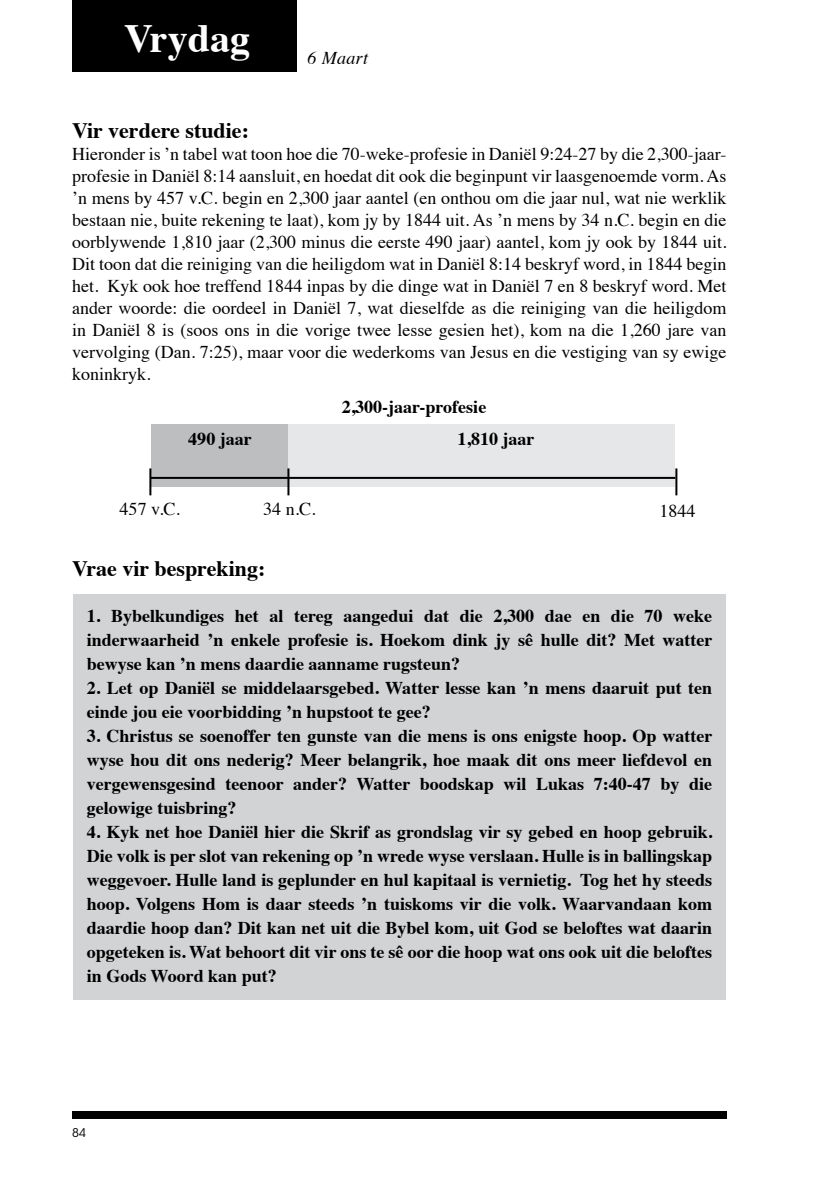
<style>
.page{position:relative;width:840px;height:1191px;background:#fff}
.page>*{position:absolute;margin:0;border:0;box-sizing:border-box;transform-origin:0 0}
.t1{font:700 40px "Times";color:#fff}
.t2{font:700 22px "Times";color:#000}
.t3{font:700 18px/24px "Times";color:#000;text-align:justify}
.t4{font:18px/22px "Times";color:#000;text-align:justify}
.t5{font:italic 18px "Times";letter-spacing:.02em;color:#000}
.t6{font:12px "ITC Avant Garde Std";color:#000}
</style>
<div class="page">
<div style="left:72px;top:1111px;width:654px;height:8px;background:#000"></div>
<div style="left:151px;top:424px;width:137px;height:63px;background:#bcbec0"></div>
<div style="left:288px;top:424px;width:387px;height:63px;background:#e6e7e8"></div>
<div style="left:72px;top:0;width:225px;height:71px;background:#000"></div>
<div style="left:73px;top:594px;width:652px;height:405px;background:#d1d3d4"></div>
<hr style="left:287px;top:468px;width:2px;height:27px;background:#000">
<hr style="left:149px;top:468px;width:2px;height:27px;background:#000">
<hr style="left:675px;top:468px;width:2px;height:27px;background:#000">
<hr style="left:150px;top:477px;width:525px;height:2px;background:#000">
<h1 class="t1" style="left:124px;top:0;width:127px">Vrydag</h1>
<p class="t5" style="left:307px;top:42px;width:62px">6 Maart</p>
<p class="t2" style="left:72px;top:110px;width:178px">Vir verdere studie:</p>
<p class="t4" style="left:72px;top:142px;width:655px">Hieronder is ’n tabel wat toon hoe die 70-weke-profesie in Daniël 9:24-27 by die 2,300-jaar&shy;profesie in Daniël 8:14 aansluit, en hoedat dit ook die beginpunt vir laasgenoemde vorm. As ’n mens by 457 v.C. begin en 2,300 jaar aantel (en onthou om die jaar nul, wat nie werklik bestaan nie, buite rekening te laat), kom jy by 1844 uit. As ’n mens by 34 n.C. begin en die oorblywende 1,810 jaar (2,300 minus die eerste 490 jaar) aantel, kom jy ook by 1844 uit.<br>Dit toon dat die reiniging van die heiligdom wat in Daniël 8:14 beskryf word, in 1844 begin het. Kyk ook hoe treffend 1844 inpas by die dinge wat in Daniël 7 en 8 beskryf word. Met ander woorde: die oordeel in Daniël 7, wat dieselfde as die reiniging van die heiligdom in Daniël 8 is (soos ons in die vorige twee lesse gesien het), kom na die 1,260 jare van vervolging (Dan. 7:25), maar voor die wederkoms van Jesus en die vestiging van sy ewige koninkryk.</p>
<p class="t3" style="left:341px;top:393px;width:146px">2,300-jaar-profesie</p>
<p class="t3" style="left:188px;top:425px;width:65px">490 jaar</p>
<p class="t3" style="left:457px;top:425px;width:78px">1,810 jaar</p>
<p class="t4" style="left:120px;top:496px;width:62px">457 v.C.</p>
<p class="t4" style="left:263px;top:496px;width:54px">34 n.C.</p>
<p class="t4" style="left:659px;top:498px;width:37px">1844</p>
<p class="t2" style="left:72px;top:547px;width:195px">Vrae vir bespreking:</p>
<p class="t3" style="left:87px;top:602px;width:627px">1. Bybelkundiges het al tereg aangedui dat die 2,300 dae en die 70 weke inderwaarheid ’n enkele profesie is. Hoekom dink jy sê hulle dit? Met watter bewyse kan ’n mens daardie aanname rugsteun?</p>
<p class="t3" style="left:87px;top:674px;width:626px">2. Let op Daniël se middelaarsgebed. Watter lesse kan ’n mens daaruit put ten einde jou eie voorbidding ’n hupstoot te gee?</p>
<p class="t3" style="left:87px;top:722px;width:627px">3. Christus se soenoffer ten gunste van die mens is ons enigste hoop. Op watter wyse hou dit ons nederig? Meer belangrik, hoe maak dit ons meer liefdevol en vergewensgesind teenoor ander? Watter boodskap wil Lukas 7:40-47 by die gelowige tuisbring?</p>
<p class="t3" style="left:87px;top:818px;width:626px">4. Kyk net hoe Daniël hier die Skrif as grondslag vir sy gebed en hoop gebruik.<br>Die volk is per slot van rekening op ’n wrede wyse verslaan. Hulle is in ballingskap weggevoer. Hulle land is geplunder en hul kapitaal is vernietig. Tog het hy steeds hoop. Volgens Hom is daar steeds ’n tuiskoms vir die volk. Waarvandaan kom daardie hoop dan? Dit kan net uit die Bybel kom, uit God se beloftes wat daarin opgeteken is. Wat behoort dit vir ons te sê oor die hoop wat ons ook uit die beloftes in Gods Woord kan put?</p>
<p class="t6" style="left:72px;top:1125px;width:15px">84</p>
</div>
